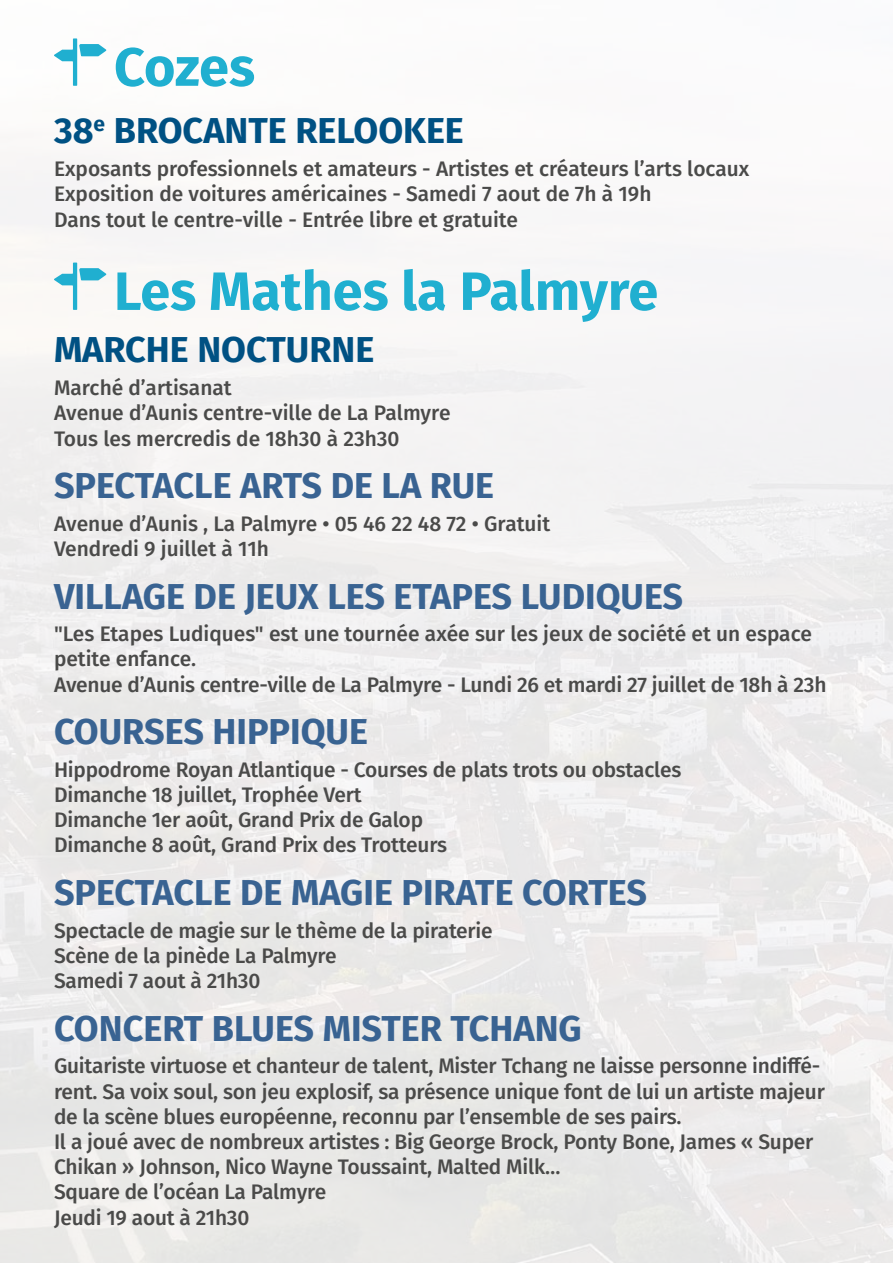
<style>
.page{position:relative;width:893px;height:1263px;background:#fff}
.page>*{position:absolute;margin:0;border:0;box-sizing:border-box;transform-origin:0 0}
.t1{font:700 54px "Fira Sans";letter-spacing:-.005em;color:#20afd0}
.t2{font:700 36px "Fira Sans";color:#396392}
.t3{font:700 36px "Fira Sans";color:#005183}
.t4{font:500 21px/25.2px "Fira Sans";letter-spacing:-.01em;color:#4a4a49}
</style>
<div class="page">
<svg style="left:54px;top:38px;width:52px;height:48px"></svg>
<svg style="left:54px;top:263px;width:52px;height:47px"></svg>
<h1 class="t1" style="left:114px;top:22px;width:142px">Cozes</h1>
<h2 class="t3" style="left:54px;top:101px;width:411px">38<sup>e</sup> BROCANTE RELOOKEE</h2>
<p class="t4" style="left:54px;top:155px;width:697px">Exposants professionnels et amateurs - Artistes et créateurs l’arts locaux<br>Exposition de voitures américaines - Samedi 7 aout de 7h à 19h<br>Dans tout le centre-ville - Entrée libre et gratuite</p>
<h1 class="t1" style="left:114px;top:246px;width:546px">Les Mathes la Palmyre</h1>
<h2 class="t3" style="left:54px;top:320px;width:322px">MARCHE NOCTURNE</h2>
<p class="t4" style="left:54px;top:374px;width:398px">Marché d’artisanat<br>Avenue d’Aunis centre-ville de La Palmyre<br>Tous les mercredis de 18h30 à 23h30</p>
<h2 class="t2" style="left:54px;top:455px;width:442px">SPECTACLE ARTS DE LA RUE</h2>
<p class="t4" style="left:54px;top:510px;width:498px">Avenue d’Aunis , La Palmyre • 05 46 22 48 72 • Gratuit<br>Vendredi 9 juillet à 11h</p>
<h2 class="t2" style="left:54px;top:566px;width:631px">VILLAGE DE JEUX LES ETAPES LUDIQUES</h2>
<p class="t4" style="left:54px;top:620px;width:774px">"Les Etapes Ludiques" est une tournée axée sur les jeux de société et un espace petite enfance.<br>Avenue d’Aunis centre-ville de La Palmyre - Lundi 26 et mardi 27 juillet de 18h à 23h</p>
<h2 class="t2" style="left:54px;top:701px;width:315px">COURSES HIPPIQUE</h2>
<p class="t4" style="left:54px;top:756px;width:629px">Hippodrome Royan Atlantique - Courses de plats trots ou obstacles Dimanche 18 juillet, Trophée Vert<br>Dimanche 1er août, Grand Prix de Galop<br>Dimanche 8 août, Grand Prix des Trotteurs</p>
<h2 class="t2" style="left:54px;top:862px;width:595px">SPECTACLE DE MAGIE PIRATE CORTES</h2>
<p class="t4" style="left:54px;top:917px;width:440px">Spectacle de magie sur le thème de la piraterie<br>Scène de la pinède La Palmyre<br>Samedi 7 aout à 21h30</p>
<h2 class="t2" style="left:54px;top:998px;width:529px">CONCERT BLUES MISTER TCHANG</h2>
<p class="t4" style="left:54px;top:1052px;width:772px">Guitariste virtuose et chanteur de talent, Mister Tchang ne laisse personne indiffé&shy;rent. Sa voix soul, son jeu explosif, sa présence unique font de lui un artiste majeur de la scène blues européenne, reconnu par l’ensemble de ses pairs.<br>Il a joué avec de nombreux artistes : Big George Brock, Ponty Bone, James « Super Chikan » Johnson, Nico Wayne Toussaint, Malted Milk…<br>Square de l’océan La Palmyre<br>Jeudi 19 aout à 21h30</p>
</div>
